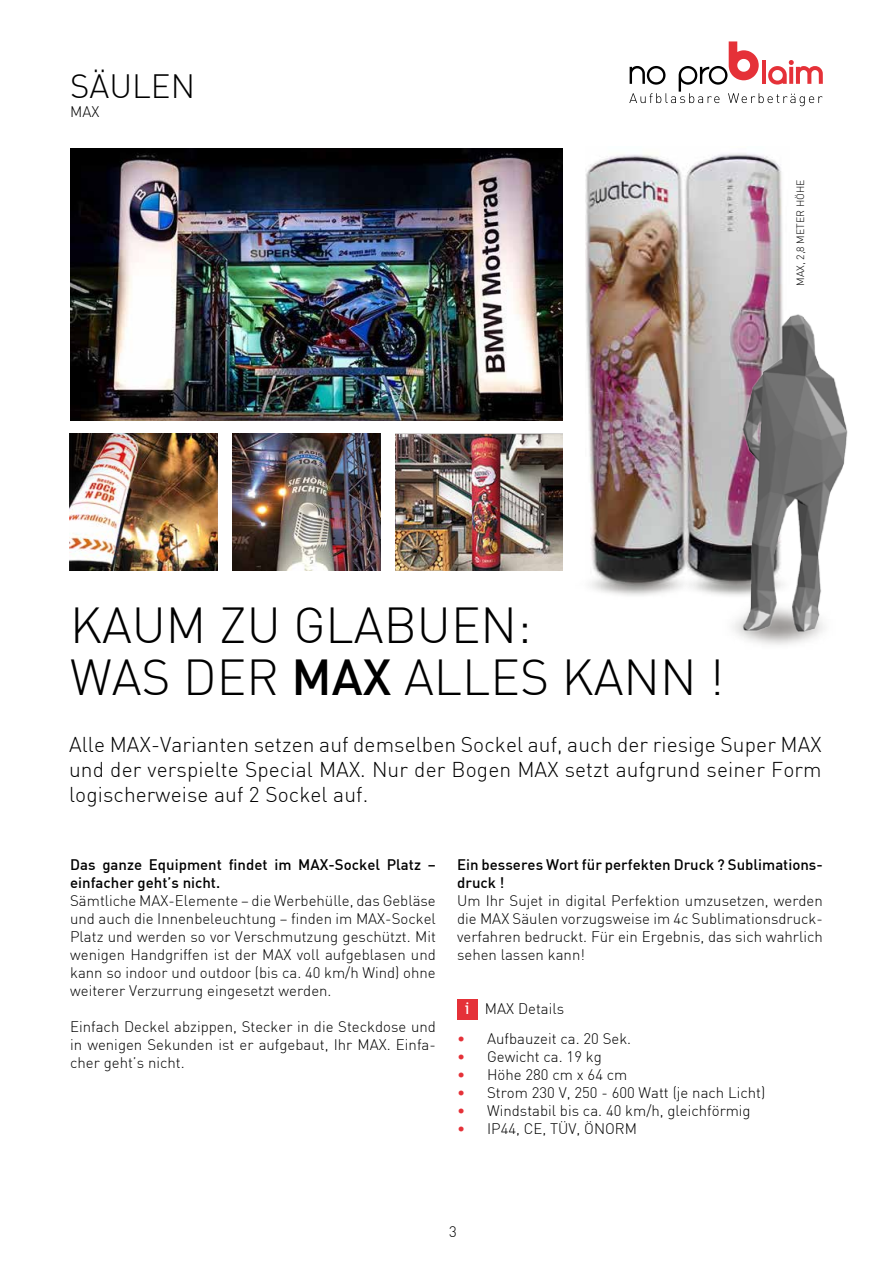
<style>
.page{position:relative;width:893px;height:1263px;background:#fff}
.page>*{position:absolute;margin:0;border:0;box-sizing:border-box;transform-origin:0 0}
.t1{font:300 49.5px/52.5px "DIN";color:#000}
.t2{font:300 33px "DIN";color:#000}
.t3{font:300 21px/25.2px "DIN";letter-spacing:.005em;color:#000;text-align:justify}
.t4{font:300 15px/18px "DIN";color:#000;text-align:justify}
.t5{font:500 15px/18px "DIN";color:#000}
.t6{font:300 10.5px "DIN";color:#000}
.s1{font-weight:500}
.s2{font-family:"Trebuchet MS";font-weight:400;font-size:16.5px;color:#fff}
.s3{color:#e53138}
</style>
<div class="page">
<svg style="left:629px;top:41px;width:194px;height:65px"></svg>
<img style="left:70px;top:148px;width:493px;height:273px">
<div style="left:457px;top:999px;width:20px;height:20px;background:#e53138"></div>
<img style="left:69px;top:433px;width:148px;height:137px">
<img style="left:232px;top:433px;width:148px;height:137px">
<img style="left:395px;top:433px;width:168px;height:137px">
<img style="left:585px;top:153px;width:197px;height:400px">
<img style="left:585px;top:552px;width:112px;height:44px">
<img style="left:676px;top:553px;width:38px;height:43px">
<img style="left:714px;top:227px;width:134px;height:412px">
<h2 class="t2" style="left:70px;top:66px;width:126px">SÄULEN</h2>
<p class="t4" style="left:70px;top:102px;width:31px">MAX</p>
<p class="t6" style="left:794px;top:286px;width:106px;rotate:-90deg">MAX, 2,8 METER Hö he</p>
<h1 class="t1" style="left:70px;top:598px;width:656px">KAUM ZU GLABUEN:<br>WAS D ER <span class="s1">MAX</span> ALLES KANN !</h1>
<h3 class="t3" style="left:69px;top:731px;width:754px">Alle MAX-Varianten setzen auf demselben Sockel auf, auch der riesige Super MAX und der verspielte Special MAX. Nur der Bogen MAX setzt aufgrund seiner Form logischerweise auf 2 Sockel auf.</h3>
<p class="t5" style="left:70px;top:855px;width:367px">Das ganze Equipment findet im MAX-Sockel Platz – einfacher geht’s nicht.</p>
<p class="t4" style="left:70px;top:891px;width:367px">Sämtliche MAX-Elemente – die Werbehülle, das Gebläse und auch die I nnenbeleuchtung – finden im MAX-Sockel Platz und werden so vor Verschmutzung geschützt. Mit wenigen Handgriffen ist der MAX voll aufgeblasen und kann so indoor und outdoor (bis ca. 40 km/h Wind) ohne weiterer Verzurrung eingesetzt werden.</p>
<p class="t4" style="left:70px;top:1017px;width:367px">Einfach Deckel abzippen, Stecker in die Steckdose und in wenigen Sekunden ist er aufgebaut, I hr MAX. Einfa&shy;cher geht’s nicht.</p>
<p class="t5" style="left:457px;top:855px;width:367px">Ein besseres Wort für perfekten Druck ? Sublimations&shy;druck !</p>
<p class="t4" style="left:457px;top:891px;width:367px">Um I hr Sujet in digital Perfektion umzusetzen, werden die MAX Säulen vorzugsweise im 4c Sublimationsdruck&shy;verfahren bedruckt. Für ein Ergebnis, das sich wahrlich sehen lassen kann!</p>
<p class="t4" style="left:465px;top:999px;width:101px"><span class="s2">i</span> MAX D etails</p>
<p class="t4" style="left:457px;top:1029px;width:176px"><span class="s3">•</span> Aufbauzeit ca. 20 Sek.</p>
<p class="t4" style="left:457px;top:1047px;width:146px"><span class="s3">•</span> Gewicht ca. 19 kg</p>
<p class="t4" style="left:457px;top:1065px;width:172px"><span class="s3">•</span> Höhe 280 cm x 64 cm</p>
<p class="t4" style="left:457px;top:1083px;width:310px"><span class="s3">•</span> Strom 230 V, 250 - 600 Watt (je nach Licht)</p>
<p class="t4" style="left:457px;top:1101px;width:295px"><span class="s3">•</span> Windstabil bis ca. 40 km/h, gleichförmig</p>
<p class="t4" style="left:457px;top:1119px;width:181px"><span class="s3">•</span> I P44, C E, TÜV, ÖNORM</p>
<p class="t4" style="left:449px;top:1223px;width:9px">3</p>
</div>
